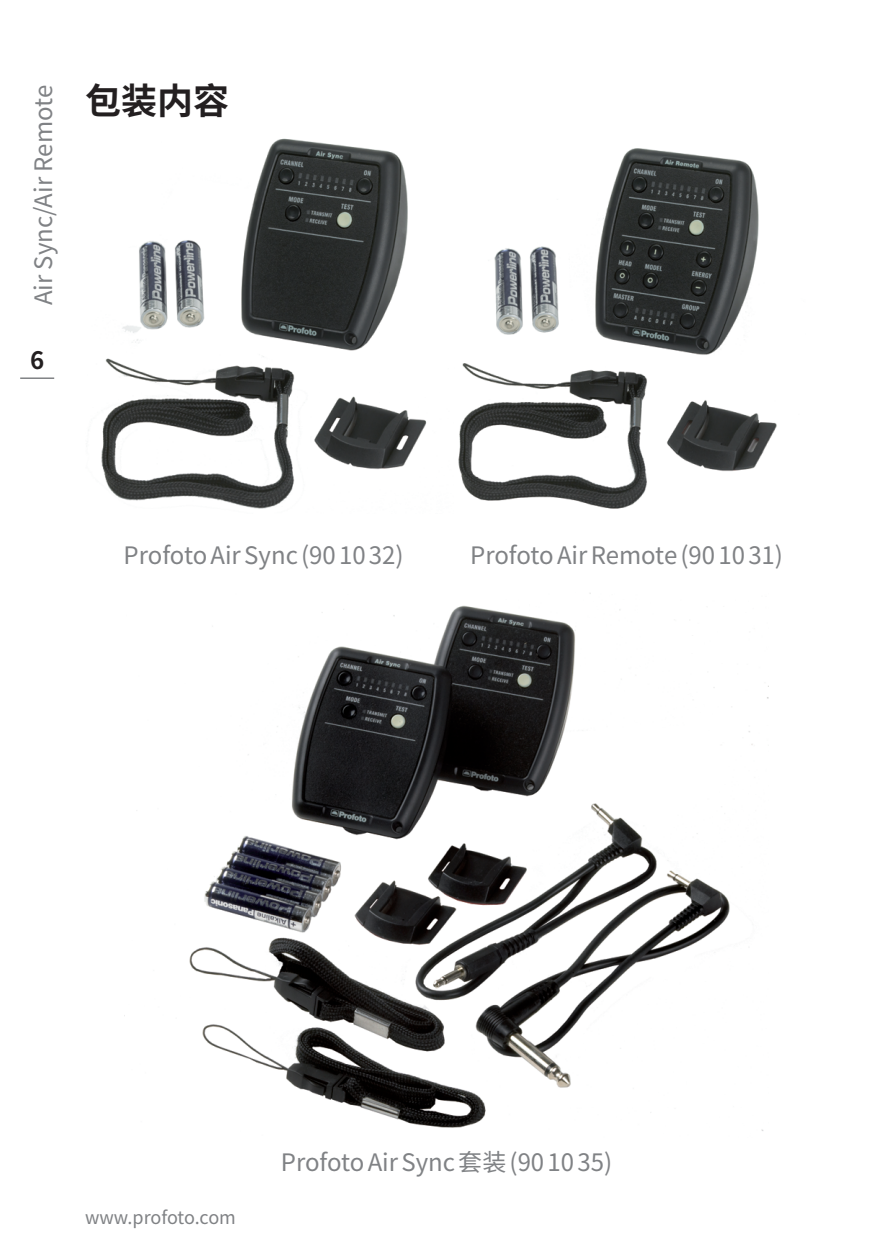
<style>
.page{position:relative;width:893px;height:1259px;background:#fff}
.page>*{position:absolute;margin:0;border:0;box-sizing:border-box;transform-origin:0 0}
.t1{font:700 36px "Noto Sans CJ Ksc";color:#231f20}
.t2{font:24px "Noto Sans CJ Ksc";color:#808285}
.t3{font:700 24px "Noto Sans CJ Ksc";color:#231f20}
.t4{font:18px "Noto Sans CJ Ksc";letter-spacing:-.005em;color:#808285}
</style>
<div class="page">
<hr style="left:20px;top:377px;width:34px;height:2px;background:#808285">
<img style="left:458px;top:148px;width:319px;height:361px">
<img style="left:101px;top:138px;width:326px;height:371px">
<img style="left:124px;top:593px;width:645px;height:538px">
<p class="t2" style="left:30px;top:305px;width:222px;rotate:-90deg">Air Sync/Air Remote</p>
<p class="t3" style="left:30px;top:346px;width:16px">6</p>
<h1 class="t1" style="left:85px;top:80px;width:145px">包装内容</h1>
<p class="t2" style="left:124px;top:541px;width:282px">Profoto Air Sync (90 10 32)</p>
<p class="t2" style="left:470px;top:541px;width:314px">Profoto Air Remote (90 10 31)</p>
<p class="t4" style="left:85px;top:1206px;width:152px">www.profoto.com</p>
<p class="t2" style="left:281px;top:1148px;width:333px">Profoto Air Sync 套装 (90 10 35)</p>
</div>
